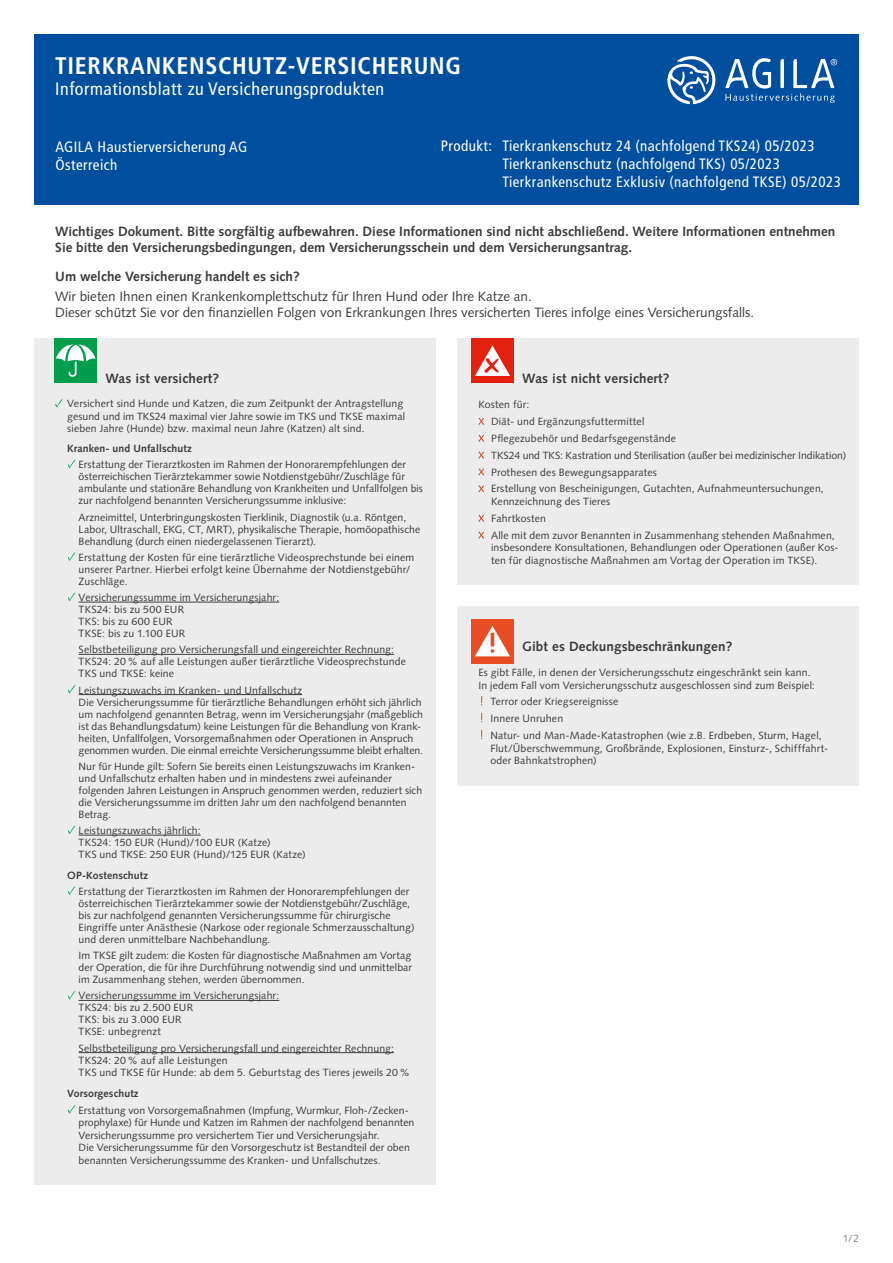
<style>
.page{position:relative;width:893px;height:1263px;background:#fff}
.page>*{position:absolute;margin:0;border:0;box-sizing:border-box;transform-origin:0 0}
.t1{font:700 condensed 24px "Frutiger LT Std";letter-spacing:.03em;color:#fff}
.t2{font:condensed 18px "Frutiger LT Std";letter-spacing:.03em;color:#fff}
.t3{font:condensed 15px/18px "Frutiger LT Std";letter-spacing:.03em;color:#fff}
.t4{font:700 13.5px/16.2px "Syntax LT Std";color:#3b3b3a}
.t5{font:13.5px/16.2px "Syntax LT Std";color:#3b3b3a}
.t6{font:10.5px/12px "Syntax LT Std";letter-spacing:.01em;color:#3b3b3a}
.t7{font:700 10.5px "Syntax LT Std";letter-spacing:.01em;color:#3b3b3a}
.t8{font:10.5px "Syntax LT Std";color:#878786}
</style>
<div class="page">
<div style="left:34px;top:339px;width:402px;height:846px;background:#ececed"></div>
<div style="left:34px;top:34px;width:825px;height:170px;background:#004e9e"></div>
<div style="left:54px;top:339px;width:43px;height:44px;background:#009e4c"></div>
<svg style="left:56px;top:344px;width:40px;height:33px"></svg>
<hr style="left:79px;top:602px;width:200px;height:1px;background:#3b3b3a">
<hr style="left:79px;top:654px;width:315px;height:1px;background:#3b3b3a">
<hr style="left:79px;top:694px;width:223px;height:1px;background:#3b3b3a">
<hr style="left:79px;top:835px;width:122px;height:1px;background:#3b3b3a">
<hr style="left:79px;top:1000px;width:200px;height:1px;background:#3b3b3a">
<hr style="left:79px;top:1052px;width:315px;height:1px;background:#3b3b3a">
<svg style="left:55px;top:399px;width:8px;height:8px"></svg>
<svg style="left:68px;top:460px;width:8px;height:8px"></svg>
<svg style="left:68px;top:552px;width:8px;height:9px"></svg>
<svg style="left:68px;top:593px;width:8px;height:8px"></svg>
<svg style="left:68px;top:685px;width:8px;height:8px"></svg>
<svg style="left:68px;top:826px;width:8px;height:8px"></svg>
<svg style="left:68px;top:886px;width:8px;height:9px"></svg>
<svg style="left:68px;top:991px;width:8px;height:8px"></svg>
<svg style="left:68px;top:1105px;width:8px;height:8px"></svg>
<div style="left:457px;top:339px;width:402px;height:246px;background:#ececed"></div>
<div style="left:471px;top:339px;width:43px;height:44px;background:#e4200e"></div>
<svg style="left:475px;top:345px;width:35px;height:31px"></svg>
<svg style="left:478px;top:418px;width:6px;height:7px"></svg>
<svg style="left:478px;top:435px;width:6px;height:7px"></svg>
<svg style="left:478px;top:452px;width:6px;height:7px"></svg>
<svg style="left:478px;top:468px;width:6px;height:7px"></svg>
<svg style="left:478px;top:485px;width:6px;height:7px"></svg>
<svg style="left:478px;top:515px;width:6px;height:7px"></svg>
<svg style="left:478px;top:532px;width:6px;height:7px"></svg>
<div style="left:457px;top:606px;width:402px;height:179px;background:#ececed"></div>
<div style="left:471px;top:619px;width:43px;height:44px;background:#e94d23"></div>
<svg style="left:475px;top:626px;width:35px;height:30px"></svg>
<svg style="left:725px;top:58px;width:112px;height:45px"></svg>
<svg style="left:667px;top:56px;width:49px;height:48px"></svg>
<h1 class="t1" style="left:55px;top:51px;width:407px">TIERKRANKENSCHUTZ-VERSICHERUNG</h1>
<h2 class="t2" style="left:55px;top:79px;width:330px">Informationsblatt zu Versicherungsprodukten</h2>
<h3 class="t3" style="left:55px;top:137px;width:193px">AGILA Haustierversicherung AG<br>Österreich</h3>
<h3 class="t3" style="left:502px;top:137px;width:340px;text-indent:-62px">Produkt: Tierkrankenschutz 24 (nachfolgend TKS24) 05/2023<br>Tierkrankenschutz (nachfolgend TKS) 05/2023<br>Tierkrankenschutz Exklusiv (nachfolgend TKSE) 05/2023</h3>
<p class="t4" style="left:55px;top:223px;width:782px">Wichtiges Dokument. Bitte sorgfältig aufbewahren. Diese Informationen sind nicht abschließend. Weitere Informationen entnehmen<br>Sie bitte den Versicherungsbedingungen, dem Versicherungsschein und dem Versicherungsantrag.</p>
<p class="t4" style="left:55px;top:268px;width:246px">Um welche Versicherung handelt es sich?</p>
<p class="t5" style="left:55px;top:288px;width:700px">Wir bieten Ihnen einen Krankenkomplettschutz für Ihren Hund oder Ihre Katze an.<br>Dieser schützt Sie vor den finanziellen Folgen von Erkrankungen Ihres versicherten Tieres infolge eines Versicherungsfalls.</p>
<p class="t4" style="left:105px;top:370px;width:115px">Was ist versichert?</p>
<p class="t6" style="left:67px;top:398px;width:339px">Versichert sind Hunde und Katzen, die zum Zeitpunkt der Antragstellung gesund und im TKS24 maximal vier Jahre sowie im TKS und TKSE maximal sieben Jahre (Hunde) bzw. maximal neun Jahre (Katzen) alt sind.</p>
<p class="t7" style="left:67px;top:442px;width:126px">Kranken- und Unfallschutz</p>
<p class="t6" style="left:79px;top:459px;width:346px">Erstattung der Tierarztkosten im Rahmen der Honorarempfehlungen der österreichischen Tierärztekammer sowie Notdienstgebühr/Zuschläge für ambulante und stationäre Behandlung von Krankheiten und Unfallfolgen bis zur nachfolgend benannten Versicherungssumme inklusive:</p>
<p class="t6" style="left:79px;top:511px;width:343px">Arzneimittel, Unterbringungskosten Tierklinik, Diagnostik (u.a. Röntgen,<br>Labor, Ultraschall, EKG, CT, MRT), physikalische Therapie, homöopathische<br>Behandlung (durch einen niedergelassenen Tierarzt).</p>
<p class="t6" style="left:79px;top:551px;width:337px">Erstattung der Kosten für eine tierärztliche Videosprechstunde bei einem unserer Partner. Hierbei erfolgt keine Übernahme der Notdienstgebühr/<br>Zuschläge.</p>
<p class="t6" style="left:79px;top:591px;width:202px">Versicherungssumme im Versicherungsjahr:<br>TKS24: bis zu 500 EUR<br>TKS: bis zu 600 EUR<br>TKSE: bis zu 1.100 EUR</p>
<p class="t6" style="left:79px;top:644px;width:329px">Selbstbeteiligung pro Versicherungsfall und eingereichter Rechnung:<br>TKS24: 20% auf alle Leistungen außer tierärztliche Videosprechstunde<br>TKS und TKSE: keine</p>
<p class="t6" style="left:79px;top:684px;width:346px">Leistungszuwachs im Kranken- und Unfallschutz<br>Die Versicherungssumme für tierärztliche Behandlungen erhöht sich jährlich um nachfolgend genannten Betrag, wenn im Versicherungsjahr (maßgeblich ist das Behandlungsdatum) keine Leistungen für die Behandlung von Krank&shy;heiten, Unfallfolgen, Vorsorgemaßnahmen oder Operationen in Anspruch genommen wurden. Die einmal erreichte Versicherungssumme bleibt erhalten.</p>
<p class="t6" style="left:79px;top:760px;width:345px">Nur für Hunde gilt: Sofern Sie bereits einen Leistungszuwachs im Kranken&shy;und Unfallschutz erhalten haben und in mindestens zwei aufeinander folgenden Jahren Leistungen in Anspruch genommen werden, reduziert sich die Versicherungssumme im dritten Jahr um den nachfolgend benannten Betrag.</p>
<p class="t6" style="left:79px;top:824px;width:229px">Leistungszuwachs jährlich:<br>TKS24: 150 EUR (Hund)/100 EUR (Katze)<br>TKS und TKSE: 250 EUR (Hund)/125 EUR (Katze)</p>
<p class="t7" style="left:67px;top:869px;width:82px">OP-Kostenschutz</p>
<p class="t6" style="left:79px;top:885px;width:337px">Erstattung der Tierarztkosten im Rahmen der Honorarempfehlungen der österreichischen Tierärztekammer sowie der Notdienstgebühr/Zuschläge, bis zur nachfolgend genannten Versicherungssumme für chirurgische Eingriffe unter Anästhesie (Narkose oder regionale Schmerzausschaltung) und deren unmittelbare Nachbehandlung.</p>
<p class="t6" style="left:79px;top:949px;width:335px;text-align:justify">Im TKSE gilt zudem: die Kosten für diagnostische Maßnahmen am Vortag der Operation, die für ihre Durchführung notwendig sind und unmittelbar im Zusammenhang stehen, werden übernommen.</p>
<p class="t6" style="left:79px;top:990px;width:202px">Versicherungssumme im Versicherungsjahr:<br>TKS24: bis zu 2.500 EUR<br>TKS: bis zu 3.000 EUR<br>TKSE: unbegrenzt</p>
<p class="t6" style="left:79px;top:1042px;width:333px">Selbstbeteiligung pro Versicherungsfall und eingereichter Rechnung:<br>TKS24: 20% auf alle Leistungen<br>TKS und TKSE für Hunde: ab dem 5. Geburtstag des Tieres jeweils 20%</p>
<p class="t7" style="left:67px;top:1087px;width:73px">Vorsorgeschutz</p>
<p class="t6" style="left:79px;top:1104px;width:337px;line-height:12.6px">Erstattung von Vorsorgemaßnahmen (Impfung, Wurmkur, Floh-/Zecken&shy;prophylaxe) für Hunde und Katzen im Rahmen der nachfolgend benannten Versicherungssumme pro versichertem Tier und Versicherungsjahr.<br>Die Versicherungssumme für den Vorsorgeschutz ist Bestandteil der oben benannten Versicherungssumme des Kranken- und Unfallschutzes.</p>
<p class="t4" style="left:522px;top:370px;width:149px">Was ist nicht versichert?</p>
<p class="t6" style="left:491px;top:396px;width:357px;line-height:16.8px;text-indent:-13px">Kosten für:<br>Diät- und Ergänzungsfuttermittel<br>Pflegezubehör und Bedarfsgegenstände<br>TKS24 und TKS: Kastration und Sterilisation (außer bei medizinischer Indikation)<br>Prothesen des Bewegungsapparates<br>Erstellung von Bescheinigungen, Gutachten, Aufnahmeuntersuchungen,</p>
<p class="t6" style="left:491px;top:493px;width:345px;line-height:16.8px">Kennzeichnung des Tieres<br>Fahrtkosten<br>Alle mit dem zuvor Benannten in Zusammenhang stehenden Maßnahmen,</p>
<p class="t6" style="left:491px;top:541px;width:349px;line-height:12.6px">insbesondere Konsultationen, Behandlungen oder Operationen (außer Kos&shy;ten für diagnostische Maßnahmen am Vortag der Operation im TKSE).</p>
<p class="t4" style="left:522px;top:638px;width:212px">Gibt es Deckungsbeschränkungen?</p>
<p class="t6" style="left:478px;top:666px;width:338px;line-height:12.6px">Es gibt Fälle, in denen der Versicherungsschutz eingeschränkt sein kann.<br>In jedem Fall vom Versicherungsschutz ausgeschlossen sind zum Beispiel:</p>
<p class="t6" style="left:490px;top:693px;width:333px;line-height:16.8px">Terror oder Kriegsereignisse<br>Innere Unruhen<br>Natur- und Man-Made-Katastrophen (wie z.B. Erdbeben, Sturm, Hagel,</p>
<p class="t6" style="left:490px;top:742px;width:339px;line-height:12.6px">Flut/Überschwemmung, Großbrände, Explosionen, Einsturz-, Schifffahrt&shy;oder Bahnkatstrophen)</p>
<p class="t8" style="left:843px;top:1232px;width:18px">1/2</p>
</div>
